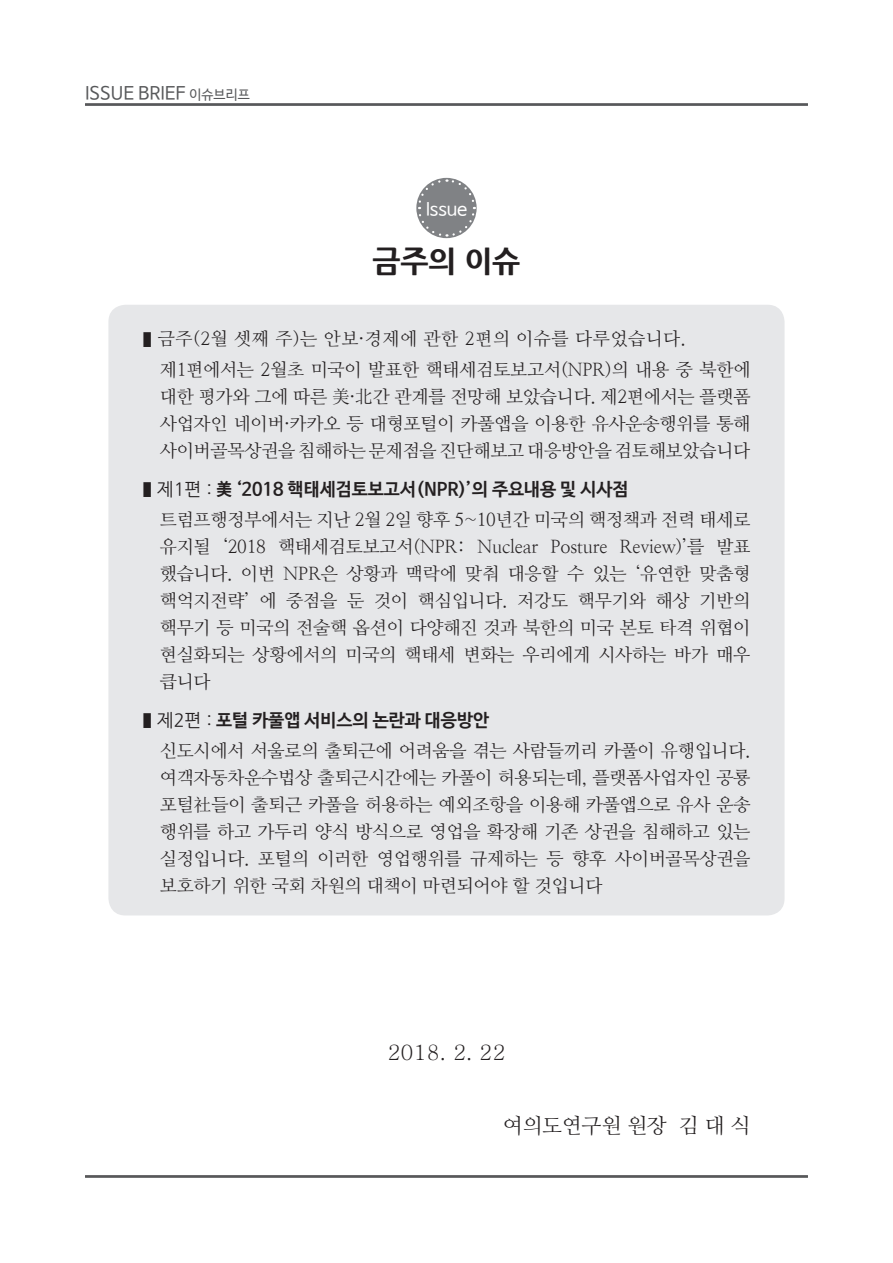
<style>
.page{position:relative;width:893px;height:1263px;background:#fff}
.page>*{position:absolute;margin:0;border:0;box-sizing:border-box;transform-origin:0 0}
.t1{font:800 30px "Nanum Gothic";color:#231f20}
.t2{font:21px "Nanum Myeongjo";letter-spacing:-.01em;color:#231f20}
.t3{font:500 21px "Adobe Myungjo Std";color:#231f20}
.본문_아래{font:18px/27px "Nanum Myeongjo";letter-spacing:-.01em;color:#231f20;text-align:justify}
.네모블릿{font:18px "Nanum Barun Gothic OTF Bold";color:#231f20}
.금주의_이슈{font:18px "Nanum Myeongjo";letter-spacing:.03em;color:#231f20}
.t4{font:18px "Nanum Barun Gothic";color:#57585a}
.t5{font:18px "Nanum Barun Gothic";letter-spacing:-.01em;color:#fff}
.s1{font-size:13.5px}
.s2{font-family:"YDIYGO330"}
.s3{font-family:"Sim Sun"}
.s4{font-family:"Nanum Gothic OTF"}
</style>
<div class="page">
<div style="left:108px;top:305px;width:676px;height:610px;background:#e6e7e9;border-radius:17px"></div>
<hr style="left:85px;top:103px;width:723px;height:3px;background:#57585a">
<hr style="left:85px;top:1175px;width:723px;height:2px;background:#57585a">
<svg style="left:417px;top:178px;width:59px;height:60px"></svg>
<p class="t4" style="left:85px;top:84px;width:166px">ISSUE BRIEF <span class="s1">이슈브리프</span></p>
<p class="t5" style="left:426px;top:200px;width:43px">Issue</p>
<p class="t1" style="left:373px;top:245px;width:149px">금주의 이슈</p>
<p class="금주의_이슈" style="left:143px;top:327px;width:545px"><span class="s2">▒</span> 금주(2월 셋째 주)는 안보·경제에 관한 2편의 이슈를 다루었습니다.</p>
<p class="본문_아래" style="left:160px;top:356px;width:592px">제1편에서는 2월초 미국이 발표한 핵태세검토보고서(NPR)의 내용 중 북한에 대한 평가와 그에 따른 <span class="s3">美</span>·<span class="s3">北</span>간 관계를 전망해 보았습니다. 제2편에서는 플랫폼 사업자인 네이버·카카오 등 대형포털이 카풀앱을 이용한 유사운송행위를 통해 사이버골목상권을 침해하는 문제점을 진단해보고 대응방안을 검토해보았습니다</p>
<p class="네모블릿" style="left:143px;top:480px;width:487px"><span class="s2">▒</span> <span class="s4">제1편 :</span> 美 ‘2018 핵태세검토보고서(NPR)’의 주요내용 및 시사점</p>
<p class="본문_아래" style="left:160px;top:506px;width:592px">트럼프행정부에서는 지난 2월 2일 향후 5~10년간 미국의 핵정책과 전력 태세로 유지될 ‘2018 핵태세검토보고서(NPR: Nuclear Posture Review)’를 발표 했습니다. 이번 NPR은 상황과 맥락에 맞춰 대응할 수 있는 ‘유연한 맞춤형 핵억지전략’ 에 중점을 둔 것이 핵심입니다. 저강도 핵무기와 해상 기반의 핵무기 등 미국의 전술핵 옵션이 다양해진 것과 북한의 미국 본토 타격 위협이 현실화되는 상황에서의 미국의 핵태세 변화는 우리에게 시사하는 바가 매우 큽니다</p>
<p class="네모블릿" style="left:143px;top:711px;width:348px"><span class="s2">▒</span> <span class="s4">제2편 :</span> 포털 카풀앱 서비스의 논란과 대응방안</p>
<p class="본문_아래" style="left:160px;top:737px;width:592px">신도시에서 서울로의 출퇴근에 어려움을 겪는 사람들끼리 카풀이 유행입니다. 여객자동차운수법상 출퇴근시간에는 카풀이 허용되는데, 플랫폼사업자인 공룡 포털<span class="s3">社</span>들이 출퇴근 카풀을 허용하는 예외조항을 이용해 카풀앱으로 유사 운송 행위를 하고 가두리 양식 방식으로 영업을 확장해 기존 상권을 침해하고 있는 실정입니다. 포털의 이러한 영업행위를 규제하는 등 향후 사이버골목상권을 보호하기 위한 국회 차원의 대책이 마련되어야 할 것입니다</p>
<p class="t3" style="left:387px;top:1041px;width:120px">2018. 2. 22</p>
<p class="t2" style="left:503px;top:1113px;width:249px">여의도연구원 원장 김 대 식</p>
</div>
